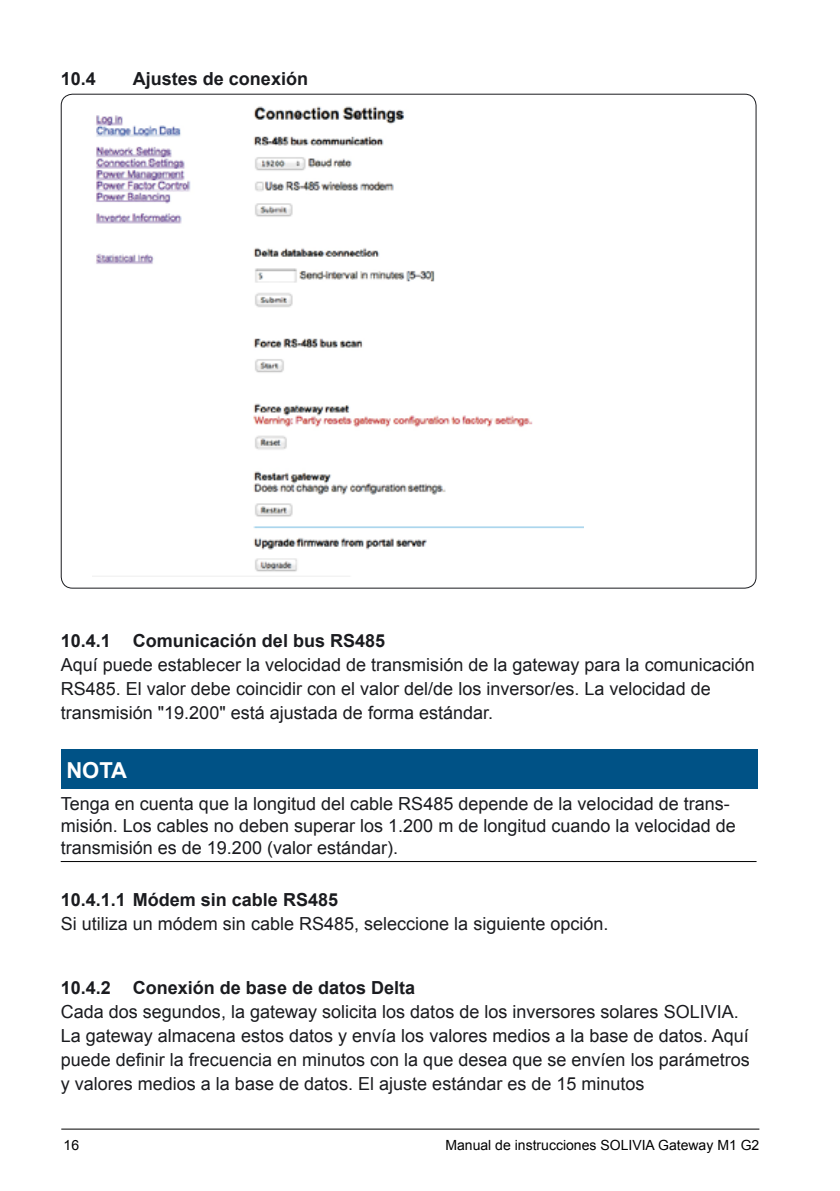
<style>
.page{position:relative;width:840px;height:1191px;background:#fff}
.page>*{position:absolute;margin:0;border:0;box-sizing:border-box;transform-origin:0 0}
.t1{font:700 22px "Arial";color:#fff}
.t2{font:18px/24px "Arial";color:#1a1b1f}
.t3{font:700 18px "Arial";color:#1a1b1f}
.t4{font:14px "Arial";color:#000}
</style>
<div class="page">
<hr style="left:61px;top:1128px;width:698px;height:1px;background:#000">
<img style="left:96px;top:106px;width:487px;height:466px">
<div style="left:61px;top:749px;width:696px;height:40px;background:#005286"></div>
<hr style="left:61px;top:861px;width:695px;height:1px;background:#000">
<p class="t3" style="left:61px;top:67px;width:37px">10.4</p>
<p class="t3" style="left:133px;top:67px;width:177px">Ajustes de conexión</p>
<p class="t3" style="left:61px;top:629px;width:326px">10.4.1 Comunicación del bus RS485</p>
<p class="t2" style="left:61px;top:653px;width:695px">Aquí puede establecer la velocidad de transmisión de la gateway para la comunicación<br>RS485. El valor debe coincidir con el valor del/de los inversor/es. La velocidad de transmisión "19.200" está ajustada de forma estándar.</p>
<p class="t1" style="left:66px;top:755px;width:62px">NOTA</p>
<p class="t2" style="left:61px;top:793px;width:676px;line-height:21.6px">Tenga en cuenta que la longitud del cable RS485 depende de la velocidad de trans&shy;misión. Los cables no deben superar los 1.200 m de longitud cuando la velocidad de transmisión es de 19.200 (valor estándar).</p>
<p class="t3" style="left:61px;top:887px;width:279px">10.4.1.1 Módem sin cable RS485</p>
<p class="t2" style="left:61px;top:911px;width:549px">Si utiliza un módem sin cable RS485, seleccione la siguiente opción.</p>
<p class="t3" style="left:61px;top:976px;width:356px">10.4.2 Conexión de base de datos Delta</p>
<p class="t2" style="left:61px;top:1000px;width:690px">Cada dos segundos, la gateway solicita los datos de los inversores solares SOLIVIA.<br>La gateway almacena estos datos y envía los valores medios a la base de datos. Aquí puede definir la frecuencia en minutos con la que desea que se envíen los parámetros y valores medios a la base de datos. El ajuste estándar es de 15 minutos</p>
<p class="t4" style="left:63px;top:1136px;width:17px">16</p>
<p class="t4" style="left:445px;top:1136px;width:315px">Manual de instrucciones SOLIVIA Gateway M1 G2</p>
</div>
